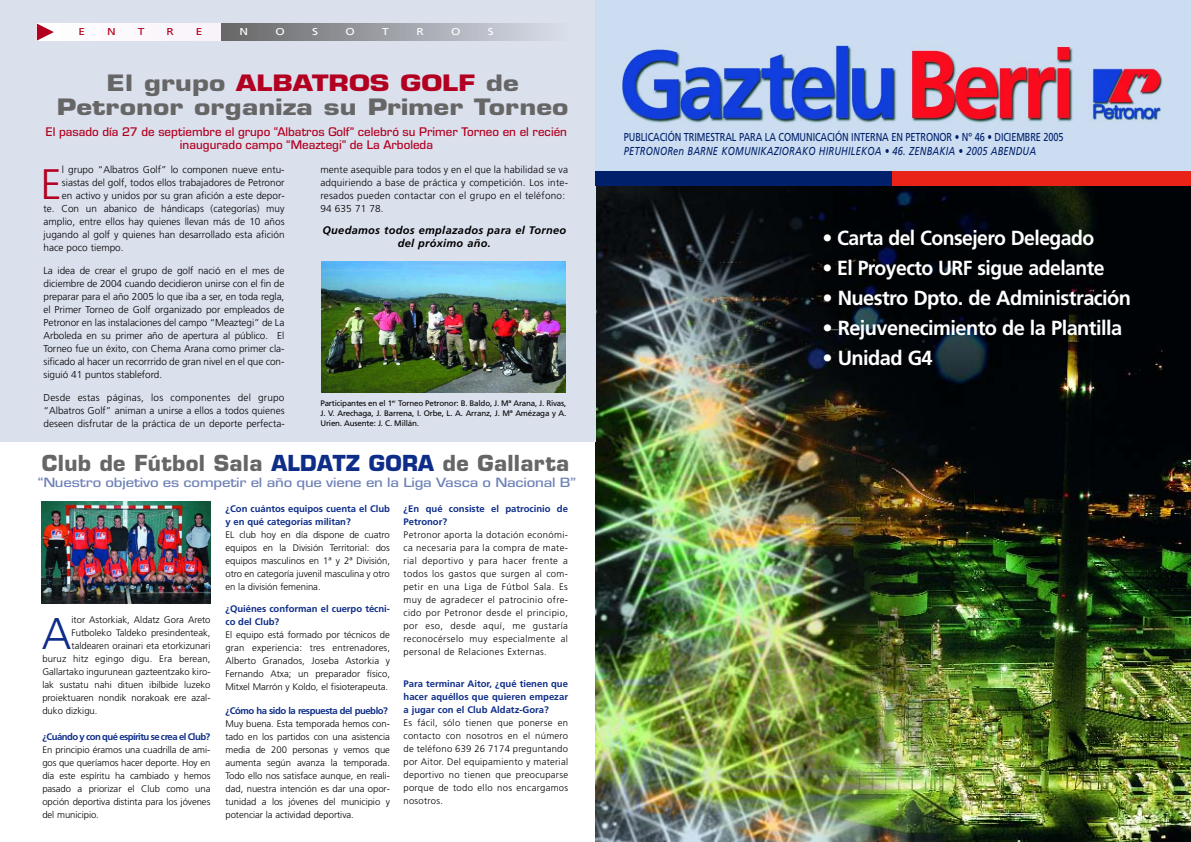
<style>
.page{position:relative;width:1191px;height:842px;background:#fff}
.page>*{position:absolute;margin:0;border:0;box-sizing:border-box;transform-origin:0 0}
.t1{font:300 44.4px "Frutiger";color:#0e2d89}
.t2{font:300 42.6px "Frutiger";color:#b20020}
.t3{font:700 22px/24px "Eurostile LT Std";color:#666;text-align:center;scale:1.25 1}
.t4{font:700 21.5px "Eurostile LT Std";letter-spacing:.015em;color:#666}
.t5{font:700 20.4px "Frutiger";letter-spacing:-.03em;color:#fff}
.t6{font:500 14px "Eurostile T";letter-spacing:-.01em;color:#6e81b8;scale:1.2 1}
.t7{font:500 13px/13px "Eurostile T";color:#b20020;text-align:center}
.t8{font:11.5px "Frutiger";letter-spacing:-.015em;color:#00206b;scale:.8 1}
.t9{font:italic 11.5px "Frutiger";letter-spacing:.025em;color:#00206b;scale:.8 1}
.t10{font:italic 700 11px/13px "Frutiger";letter-spacing:.03em;color:#000;text-align:center}
.t11{font:300 10px/13px "Frutiger";color:#000;text-align:justify}
.t12{font:10px "Frutiger";color:#fff;scale:1.2 1}
.t13{font:10px "Frutiger";color:#b20020;scale:1.2 1}
.t14{font:300 9.5px/13px "Frutiger";color:#000;text-align:justify}
.t15{font:700 9.5px/13px "Frutiger";letter-spacing:-.005em;color:#0e2d89}
.t16{font:700 9.5px "Frutiger";letter-spacing:-.055em;color:#0e2d89}
.t17{font:700 9.5px "Frutiger";letter-spacing:-.045em;color:#0e2d89}
.t18{font:300 9.5px "Frutiger";letter-spacing:.02em;color:#000}
.t19{font:8px/10px "Frutiger";letter-spacing:-.02em;color:#000;text-align:justify}
.s1{color:#b20020}
.s2{color:#0e2d89}
</style>
<div class="page">
<img style="left:595px;top:186px;width:595px;height:656px">
<div style="left:0;top:1px;width:595px;height:441px;background:#dbe0ed"></div>
<img style="left:595px;top:1px;width:595px;height:171px">
<div style="left:595px;top:172px;width:297px;height:14px;background:#00206b"></div>
<div style="left:892px;top:172px;width:298px;height:14px;background:#e92317"></div>
<div style="left:53px;top:24px;width:5px;height:17px;background:#fefefe"></div>
<hr style="left:67px;top:24px;width:4px;height:17px;background:#fefdfe">
<div style="left:80px;top:24px;width:5px;height:17px;background:#fdfcfd"></div>
<div style="left:93px;top:24px;width:5px;height:17px;background:#fdfbfd"></div>
<hr style="left:107px;top:24px;width:4px;height:17px;background:#fcfafc">
<div style="left:120px;top:24px;width:5px;height:17px;background:#fcf9fc"></div>
<div style="left:133px;top:24px;width:5px;height:17px;background:#fcf8fc"></div>
<hr style="left:147px;top:24px;width:4px;height:17px;background:#fbf7fb">
<div style="left:160px;top:24px;width:5px;height:17px;background:#fbf6fb"></div>
<div style="left:173px;top:24px;width:5px;height:17px;background:#faf5fa"></div>
<div style="left:186px;top:24px;width:5px;height:17px;background:#faf5fa"></div>
<hr style="left:200px;top:24px;width:4px;height:17px;background:#f9f4f9">
<div style="left:213px;top:24px;width:5px;height:17px;background:#f9f3f9"></div>
<svg style="left:221px;top:24px;width:324px;height:17px;background:#9c9ea4"></svg>
<svg style="left:37px;top:24px;width:17px;height:17px"></svg>
<img style="left:322px;top:262px;width:243px;height:131px">
<img style="left:42px;top:501px;width:169px;height:102px">
<p class="t13" style="left:78px;top:28px;width:7px">E</p>
<p class="t13" style="left:107px;top:28px;width:9px">N</p>
<p class="t13" style="left:138px;top:28px;width:7px">T</p>
<p class="t13" style="left:166px;top:28px;width:8px">R</p>
<p class="t13" style="left:196px;top:28px;width:7px">E</p>
<p class="t12" style="left:239px;top:28px;width:9px">N</p>
<p class="t12" style="left:275px;top:28px;width:9px">O</p>
<p class="t12" style="left:312px;top:28px;width:6px">S</p>
<p class="t12" style="left:345px;top:28px;width:9px">O</p>
<p class="t12" style="left:382px;top:28px;width:7px">T</p>
<p class="t12" style="left:416px;top:28px;width:8px">R</p>
<p class="t12" style="left:451px;top:28px;width:9px">O</p>
<p class="t12" style="left:488px;top:28px;width:6px">S</p>
<h3 class="t3" style="left:57px;top:74px;width:411px">El grupo <span class="s1">ALBATROS GOLF</span> de<br>Petronor organiza su Primer Torneo</h3>
<h3 class="t7" style="left:46px;top:125px;width:522px">El pasado día 27 de septiembre el grupo “Albatros Golf” celebró su Primer Torneo en el recién inaugurado campo “Meaztegi” de La Arboleda</h3>
<h2 class="t2" style="left:41px;top:167px;width:23px">E</h2>
<p class="t11" style="left:62px;top:164px;width:224px">l grupo “Albatros Golf” lo componen nueve entu-</p>
<p class="t8" style="left:624px;top:133px;width:551px">PUBLICACIÓN TRIMESTRAL PARA LA COMUNICACIÓN INTERNA EN PETRONOR • Nº 46 • DICIEMBRE 2005</p>
<p class="t9" style="left:624px;top:146px;width:517px">PETRONORen BARNE KOMUNIKAZIORAKO HIRUHILEKOA • 46. ZENBAKIA • 2005 ABENDUA</p>
<p class="t11" style="left:320px;top:164px;width:249px;text-align:left">mente asequible para todos y en el que la habilidad se va adquiriendo a base de práctica y competición. Los inte&shy;resados pueden contactar con el grupo en el teléfono:<br>94 635 71 78.</p>
<p class="t10" style="left:322px;top:224px;width:245px">Quedamos todos emplazados para el Torneo del próximo año.</p>
<h3 class="t5" style="left:822px;top:229px;width:273px">• Carta del Consejero Delegado</h3>
<h3 class="t5" style="left:822px;top:259px;width:284px">• El Proyecto URF sigue adelante</h3>
<h3 class="t5" style="left:822px;top:290px;width:310px">• Nuestro Dpto. de Administración</h3>
<h3 class="t5" style="left:822px;top:320px;width:301px">• Rejuvenecimiento de la Plantilla</h3>
<h3 class="t5" style="left:822px;top:350px;width:112px">• Unidad G4</h3>
<p class="t19" style="left:320px;top:399px;width:247px">Participantes en el 1<sup>er</sup> Torneo Petronor: B. Baldo, J. Mª Arana, J. Rivas, J. V. Arechaga, J. Barrena, I. Orbe, L. A. Arranz, J. Mª Amézaga y A.<br>Urien. Ausente: J. C. Millán.</p>
<h3 class="t4" style="left:42px;top:455px;width:529px">Club de Fútbol Sala <span class="s2">ALDATZ GORA</span> de Gallarta</h3>
<p class="t15" style="left:403px;top:503px;width:166px">¿En qué consiste el patrocinio de<br>Petronor?</p>
<p class="t14" style="left:403px;top:529px;width:166px">Petronor aporta la dotación económi&shy;ca necesaria para la compra de mate&shy;rial deportivo y para hacer frente a todos los gastos que surgen al com&shy;petir en una Liga de Fútbol Sala. Es muy de agradecer el patrocinio ofre&shy;cido por Petronor desde el principio, por eso, desde aquí, me gustaría reconocérselo muy especialmente al personal de Relaciones Externas.</p>
<p class="t15" style="left:403px;top:678px;width:166px;text-align:justify">Para terminar Aitor, ¿qué tienen que hacer aquéllos que quieren empezar a jugar con el Club Aldatz-Gora?</p>
<p class="t14" style="left:403px;top:717px;width:166px">Es fácil, sólo tienen que ponerse en contacto con nosotros en el número de teléfono 639 26 7174 preguntando por Aitor. Del equipamiento y material deportivo no tienen que preocuparse porque de todo ello nos encargamos nosotros.</p>
<p class="t11" style="left:62px;top:177px;width:224px">siastas del golf, todos ellos trabajadores de Petronor</p>
<p class="t11" style="left:62px;top:190px;width:224px">en activo y unidos por su gran afición a este depor-</p>
<p class="t11" style="left:44px;top:203px;width:242px">te. Con un abanico de hándicaps (categorías) muy</p>
<p class="t11" style="left:44px;top:216px;width:242px">amplio, entre ellos hay quienes llevan más de 10 años</p>
<p class="t11" style="left:44px;top:229px;width:242px">jugando al golf y quienes han desarrollado esta afición</p>
<p class="t11" style="left:44px;top:242px;width:81px">hace poco tiempo.</p>
<p class="t11" style="left:44px;top:265px;width:242px">La idea de crear el grupo de golf nació en el mes de diciembre de 2004 cuando decidieron unirse con el fin de preparar para el año 2005 lo que iba a ser, en toda regla, el Primer Torneo de Golf organizado por empleados de Petronor en las instalaciones del campo “Meaztegi” de La Arboleda en su primer año de apertura al público. El Torneo fue un éxito, con Chema Arana como primer cla&shy;sificado al hacer un recorrrido de gran nivel en el que con&shy;siguió 41 puntos stableford.</p>
<p class="t11" style="left:44px;top:392px;width:243px">Desde estas páginas, los componentes del grupo “Albatros Golf” animan a unirse a ellos a todos quienes deseen disfrutar de la práctica de un deporte perfecta-</p>
<h3 class="t6" style="left:38px;top:474px;width:450px">“Nuestro objetivo es competir el año que viene en la Liga Vasca o Nacional B”</h3>
<p class="t15" style="left:225px;top:503px;width:166px">¿Con cuántos equipos cuenta el Club y en qué categorías militan?</p>
<p class="t14" style="left:225px;top:529px;width:166px">EL club hoy en día dispone de cuatro equipos en la División Territorial: dos equipos masculinos en 1ª y 2ª División, otro en categoría juvenil masculina y otro en la división femenina.</p>
<p class="t15" style="left:225px;top:603px;width:166px">¿Quiénes conforman el cuerpo técni&shy;co del Club?</p>
<p class="t14" style="left:225px;top:629px;width:166px">El equipo está formado por técnicos de gran experiencia: tres entrenadores, Alberto Granados, Joseba Astorkia y Fernando Atxa; un preparador físico, Mitxel Marrón y Koldo, el fisioterapeuta.</p>
<p class="t17" style="left:225px;top:707px;width:164px">¿Cómo ha sido la respuesta del pueblo?</p>
<p class="t14" style="left:225px;top:718px;width:166px">Muy buena. Esta temporada hemos con&shy;tado en los partidos con una asistencia media de 200 personas y vemos que aumenta según avanza la temporada.<br>Todo ello nos satisface aunque, en reali&shy;dad, nuestra intención es dar una opor&shy;tunidad a los jóvenes del municipio y potenciar la actividad deportiva.</p>
<h1 class="t1" style="left:42px;top:616px;width:31px">A</h1>
<p class="t14" style="left:71px;top:614px;width:140px">itor Astorkiak, Aldatz Gora Areto</p>
<p class="t14" style="left:71px;top:627px;width:140px">Futboleko Taldeko presindenteak,</p>
<p class="t14" style="left:71px;top:640px;width:140px">taldearen orainari eta etorkizunari</p>
<p class="t18" style="left:42px;top:655px;width:170px">buruz hitz egingo digu. Era berean,</p>
<p class="t14" style="left:42px;top:666px;width:170px">Gallartako ingurunean gazteentzako kiro-</p>
<p class="t14" style="left:42px;top:679px;width:170px">lak sustatu nahi dituen ibilbide luzeko</p>
<p class="t14" style="left:42px;top:692px;width:170px">proiektuaren nondik norakoak ere azal-</p>
<p class="t14" style="left:42px;top:705px;width:57px">duko dizkigu.</p>
<p class="t16" style="left:42px;top:733px;width:169px">¿Cuándo y con qué espíritu se crea el Club?</p>
<p class="t14" style="left:42px;top:744px;width:170px">En principio éramos una cuadrilla de ami&shy;gos que queríamos hacer deporte. Hoy en día este espíritu ha cambiado y hemos pasado a priorizar el Club como una opción deportiva distinta para los jóvenes del municipio.</p>
</div>
